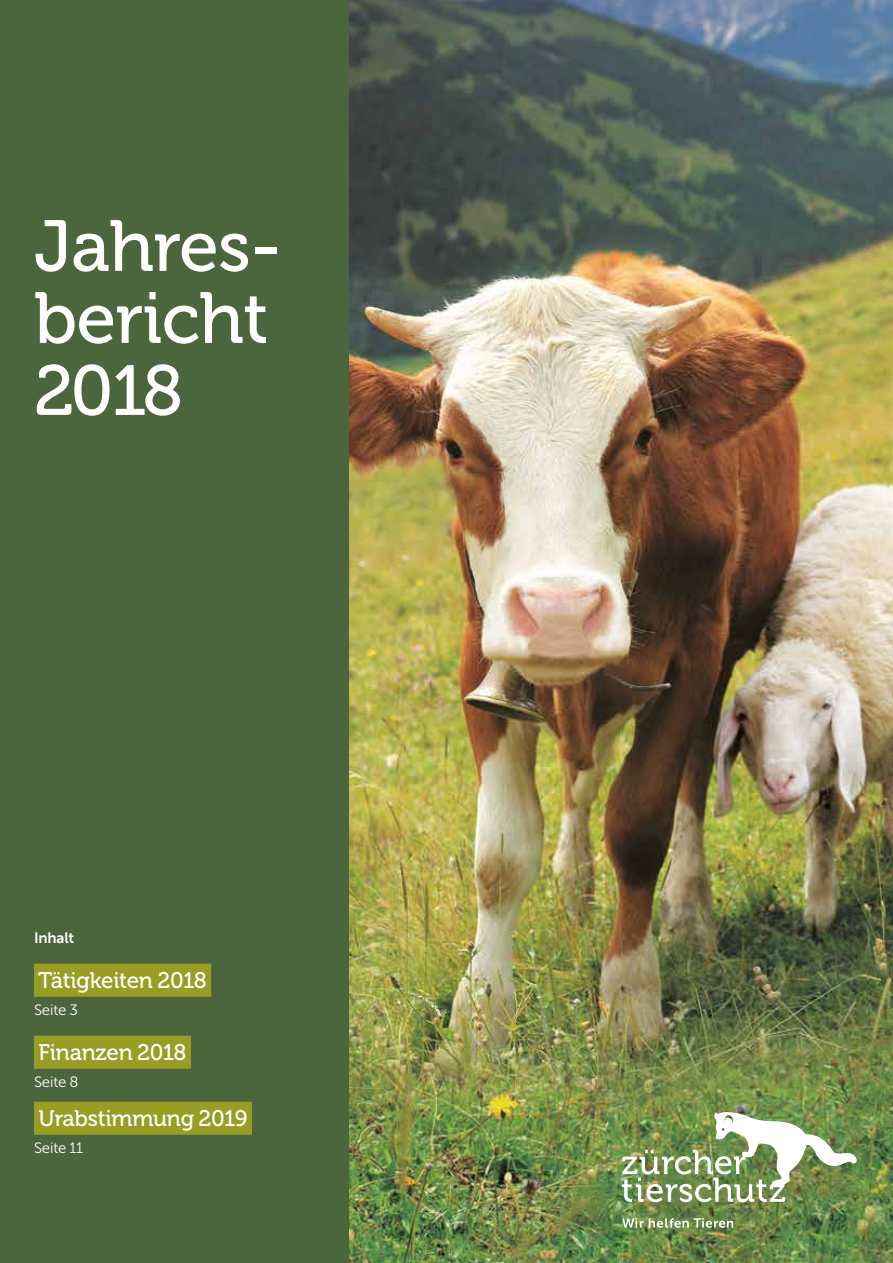
<style>
.page{position:relative;width:893px;height:1263px;background:#fff}
.page>*{position:absolute;margin:0;border:0;box-sizing:border-box;transform-origin:0 0}
.t1{font:72px/72px "Museo 500";letter-spacing:-.01em;color:#fff}
.t2{font:70.5px "Museo 500";color:#fff}
.t3{font:22.5px "Museo 500";letter-spacing:-.01em;color:#fff}
.t4{font:15px "Museo Sans 300";letter-spacing:-.01em;color:#fff}
.t5{font:15px "Museo Sans 700";letter-spacing:-.01em;color:#fff}
</style>
<div class="page">
<img style="left:349px;top:0;width:544px;height:1263px">
<div style="left:0;top:0;width:349px;height:1263px;background:#4b653d"></div>
<div style="left:34px;top:964px;width:177px;height:33px;background:#999d24"></div>
<div style="left:34px;top:1036px;width:157px;height:33px;background:#999d24"></div>
<div style="left:34px;top:1102px;width:218px;height:33px;background:#999d24"></div>
<img style="left:622px;top:1112px;width:235px;height:90px">
<svg style="left:622px;top:1218px;width:111px;height:10px"></svg>
<h1 class="t1" style="left:34px;top:211px;width:249px">Jahres&shy;bericht</h1>
<h2 class="t2" style="left:34px;top:352px;width:150px">2018</h2>
<p class="t5" style="left:34px;top:929px;width:42px">Inhalt</p>
<p class="t3" style="left:38px;top:967px;width:170px">Tätigkeiten 2018</p>
<p class="t4" style="left:34px;top:1001px;width:45px">Seite 3</p>
<p class="t3" style="left:39px;top:1039px;width:149px">Finanzen 2018</p>
<p class="t4" style="left:34px;top:1073px;width:46px">Seite 8</p>
<p class="t3" style="left:39px;top:1105px;width:211px">Urabstimmung 2019</p>
<p class="t4" style="left:34px;top:1139px;width:51px">Seite 11</p>
</div>
